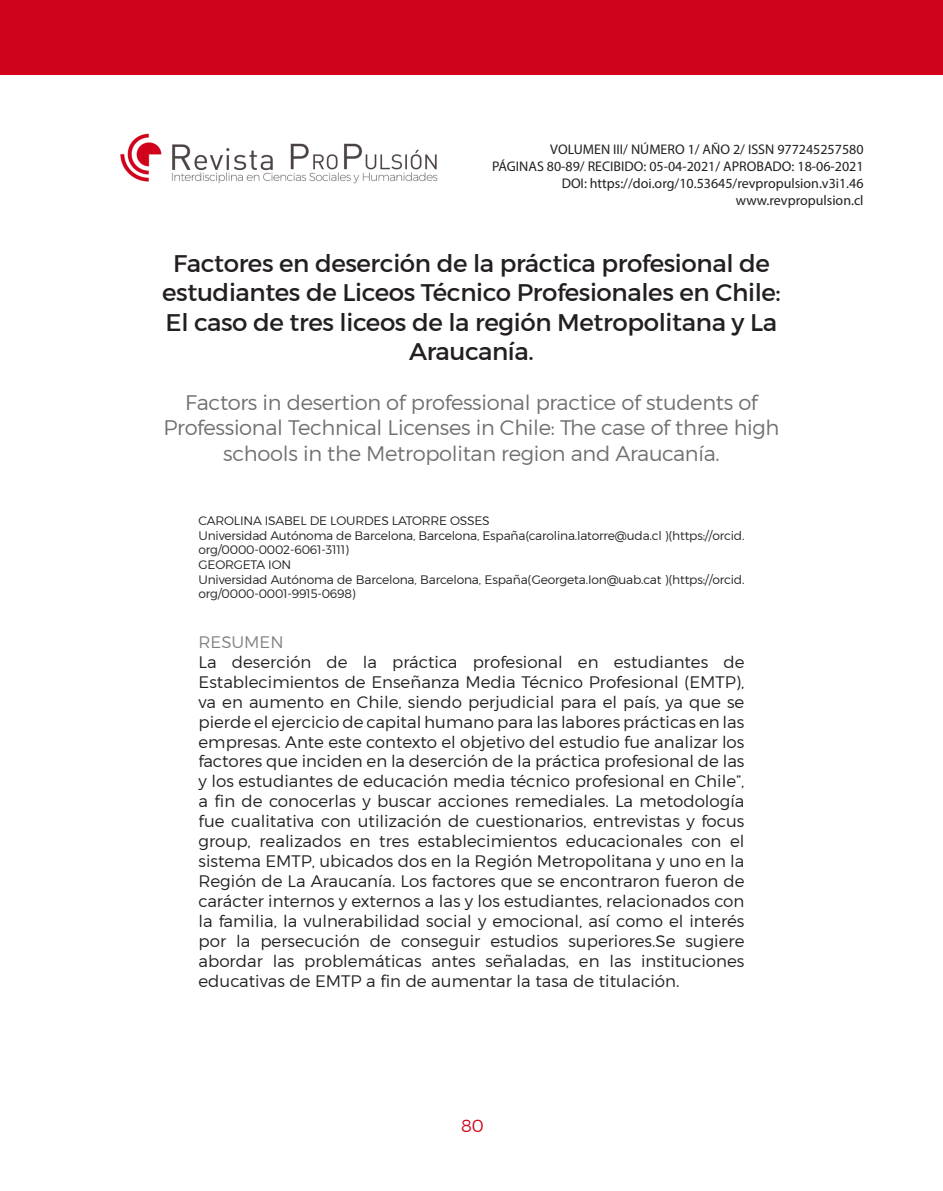
<style>
.page{position:relative;width:943px;height:1191px;background:#fff}
.page>*{position:absolute;margin:0;border:0;box-sizing:border-box;transform-origin:0 0}
._00_parrafo_titulo_e{font:24.5px/29.4px "Montserrat";letter-spacing:-.015em;color:#231f20;text-align:center}
._01_titulo_párrafo_i{font:300 21px/25.2px "Montserrat";letter-spacing:-.015em;color:#707070;text-align:center}
.t1{font:300 17.5px "Montserrat";color:#d1021c}
._05_parrafo_resumen{font:300 16.62px/19.9px "Montserrat";color:#231f20;text-align:justify}
._04_parrafo_resumen{font:300 16.62px "Montserrat";color:#808080}
.parrafo_ISNN{font:14px "Myriad Pro";color:#231f20}
._03_parrafo_instituc{font:300 12.25px/14.7px "Montserrat";letter-spacing:-.015em;color:#231f20}
._02_parrafo_autor{font:300 12.25px "Montserrat";letter-spacing:-.015em;color:#231f20}
</style>
<div class="page">
<div style="left:0;top:0;width:943px;height:74px;background:#d1021c"></div>
<img style="left:120px;top:133px;width:318px;height:51px">
<p class="parrafo_ISNN" style="left:550px;top:141px;width:315px">VOLUMEN III/ NÚMERO 1/ AÑO 2/ ISSN 977245257580</p>
<p class="parrafo_ISNN" style="left:492px;top:158px;width:373px">PÁGINAS 80-89/ RECIBIDO: 05-04-2021/ APROBADO: 18-06-2021</p>
<p class="parrafo_ISNN" style="left:561px;top:175px;width:303px">DOI: https://doi.org/10.53645/revpropulsion.v3i1.46</p>
<p class="parrafo_ISNN" style="left:736px;top:191px;width:129px">www.revpropulsion.cl</p>
<p class="_00_parrafo_titulo_e" style="left:162px;top:248px;width:620px">Factores en deserción de la práctica profesional de estudiantes de Liceos Técnico Profesionales en Chile:<br>El caso de tres liceos de la región Metropolitana y La Araucanía.</p>
<p class="_01_titulo_párrafo_i" style="left:163px;top:390px;width:617px">Factors in desertion of professional practice of students of<br>Professional Technical Licenses in Chile: The case of three high schools in the Metropolitan region and Araucanía.</p>
<p class="_02_parrafo_autor" style="left:198px;top:513px;width:293px">CAROLINA ISABEL DE LOURDES LATORRE OSSES</p>
<p class="_03_parrafo_instituc" style="left:198px;top:527px;width:547px">Universidad Autónoma de Barcelona, Barcelona, España(carolina.latorre@uda.cl )(https://orcid. org/0000-0002-6061-3111)</p>
<p class="_02_parrafo_autor" style="left:198px;top:557px;width:94px">GEORGETA ION</p>
<p class="_03_parrafo_instituc" style="left:198px;top:572px;width:547px">Universidad Autónoma de Barcelona, Barcelona, España(Georgeta.Ion@uab.cat )(https://orcid. org/0000-0001-9915-0698)</p>
<p class="_04_parrafo_resumen" style="left:198px;top:631px;width:87px">RESUMEN</p>
<p class="_05_parrafo_resumen" style="left:198px;top:651px;width:547px">La deserción de la práctica profesional en estudiantes de Establecimientos de Enseñanza Media Técnico Profesional (EMTP), va en aumento en Chile, siendo perjudicial para el país, ya que se pierde el ejercicio de capital humano para las labores prácticas en las empresas. Ante este contexto el objetivo del estudio fue analizar los factores que inciden en la deserción de la práctica profesional de las y los estudiantes de educación media técnico profesional en Chile”, a fin de conocerlas y buscar acciones remediales. La metodología fue cualitativa con utilización de cuestionarios, entrevistas y focus group, realizados en tres establecimientos educacionales con el sistema EMTP, ubicados dos en la Región Metropolitana y uno en la Región de La Araucanía. Los factores que se encontraron fueron de carácter internos y externos a las y los estudiantes, relacionados con la familia, la vulnerabilidad social y emocional, así como el interés por la persecución de conseguir estudios superiores.Se sugiere abordar las problemáticas antes señaladas, en las instituciones educativas de EMTP a fin de aumentar la tasa de titulación.</p>
<p class="t1" style="left:461px;top:1115px;width:24px">80</p>
</div>
